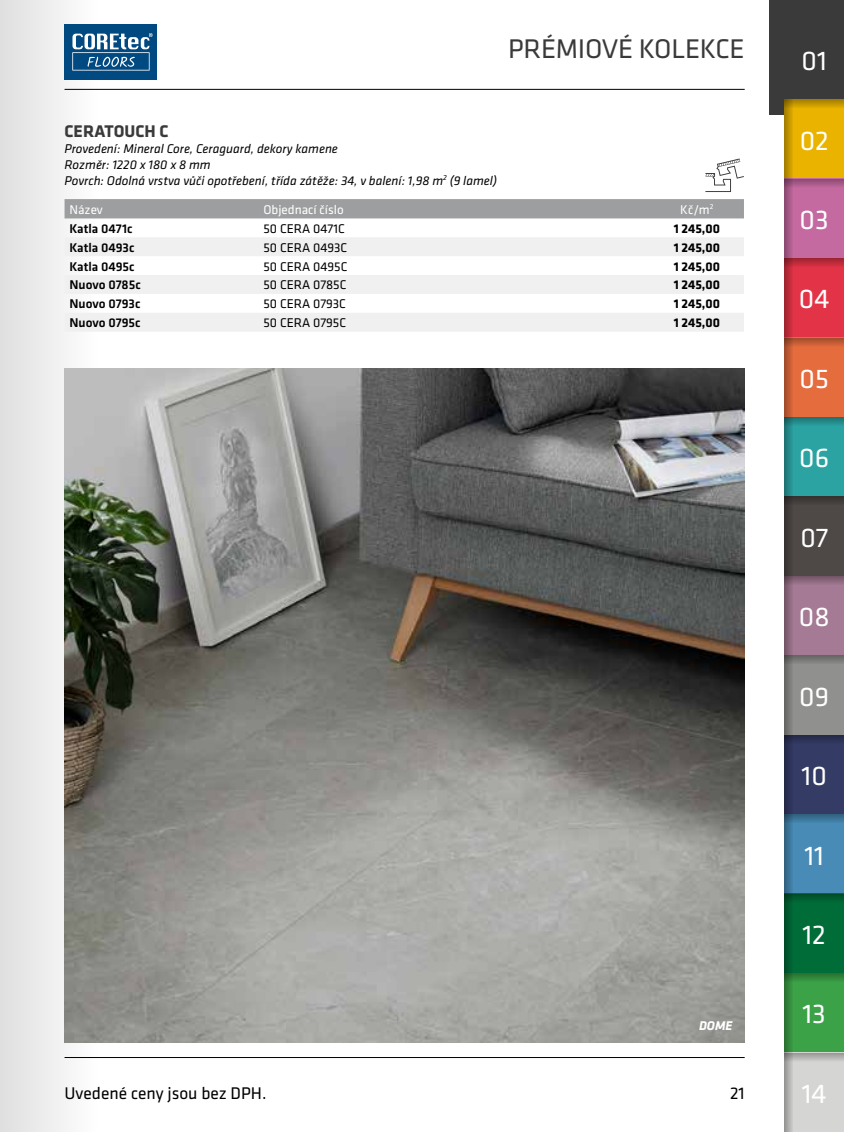
<style>
.page{position:relative;width:844px;height:1132px;background:#fff}
.page>*{position:absolute;margin:0;border:0;box-sizing:border-box;transform-origin:0 0}
.t1{font:28px "Klavika";color:#fff}
.t2{font:28px "Klavika";letter-spacing:-.01em;color:#393a39}
.t3{font:17.5px "Klavika";color:#000}
.t4{font:700 17.5px "Klavika";color:#393a39}
.t5{font:italic 13.12px/15.8px "Klavika";color:#000}
.t6{font:13.12px "Klavika";color:#000}
.t7{font:500 13.12px "Klavika";color:#000}
.t8{font:700 13.12px "Klavika";letter-spacing:-.005em;color:#000}
.t9{font:13.12px "Klavika";color:#fff}
.t10{font:italic 700 13.12px "Klavika";color:#fff}
</style>
<div class="page">
<hr style="left:64px;top:1056px;width:680px;height:1px;background:#000">
<div style="left:0;top:0;width:100px;height:1131px;background:linear-gradient(to right,#dfdfdf,#fefefd)"></div>
<div style="left:769px;top:0;width:74px;height:114px;background:#393a39"></div>
<div style="left:784px;top:99px;width:59px;height:80px;background:#e9b300"></div>
<div style="left:784px;top:179px;width:59px;height:79px;background:#c56aa1"></div>
<div style="left:784px;top:258px;width:59px;height:79px;background:#e23446"></div>
<div style="left:784px;top:337px;width:59px;height:80px;background:#e56c3d"></div>
<div style="left:784px;top:417px;width:59px;height:79px;background:#2ca3a3"></div>
<div style="left:784px;top:496px;width:59px;height:79px;background:#4e4846"></div>
<div style="left:784px;top:575px;width:59px;height:80px;background:#a57a94"></div>
<div style="left:784px;top:655px;width:59px;height:79px;background:#90918f"></div>
<div style="left:784px;top:734px;width:59px;height:80px;background:#343b65"></div>
<div style="left:784px;top:814px;width:59px;height:79px;background:#478bb6"></div>
<div style="left:784px;top:893px;width:59px;height:79px;background:#006d39"></div>
<div style="left:784px;top:972px;width:59px;height:80px;background:#3ca247"></div>
<div style="left:784px;top:1052px;width:59px;height:79px;background:#d5d5d3"></div>
<svg style="left:784px;top:108px;width:9px;height:1023px"></svg>
<svg style="left:784px;top:99px;width:59px;height:9px"></svg>
<svg style="left:784px;top:179px;width:59px;height:9px"></svg>
<svg style="left:784px;top:258px;width:59px;height:9px"></svg>
<svg style="left:784px;top:337px;width:59px;height:9px"></svg>
<svg style="left:784px;top:417px;width:59px;height:9px"></svg>
<div style="left:784px;top:496px;width:59px;height:9px;background:#3f3a38"></div>
<svg style="left:784px;top:575px;width:59px;height:9px"></svg>
<svg style="left:784px;top:655px;width:59px;height:9px"></svg>
<svg style="left:784px;top:734px;width:59px;height:9px"></svg>
<svg style="left:784px;top:814px;width:59px;height:9px"></svg>
<svg style="left:784px;top:893px;width:59px;height:9px"></svg>
<svg style="left:784px;top:972px;width:59px;height:9px"></svg>
<svg style="left:784px;top:1052px;width:59px;height:9px"></svg>
<hr style="left:64px;top:89px;width:680px;height:1px;background:#000">
<svg style="left:705px;top:158px;width:38px;height:34px"></svg>
<img style="left:64px;top:368px;width:680px;height:674px">
<div style="left:64px;top:24px;width:93px;height:55px;background:#004a81"></div>
<svg style="left:72px;top:33px;width:80px;height:38px"></svg>
<div style="left:64px;top:199px;width:679px;height:19px;background:#9c9e9f"></div>
<svg style="left:64px;top:237px;width:679px;height:94px;fill:#f0f0f1"></svg>
<h1 class="t2" style="left:508px;top:33px;width:238px">PRÉMIOVÉ KOLEKCE</h1>
<h2 class="t4" style="left:64px;top:122px;width:106px">CERATOUCH C</h2>
<p class="t5" style="left:64px;top:141px;width:434px">Provedení: Mineral Core, Ceraguard, dekory kamene<br>Rozměr: 1220 x 180 x 8 mm<br>Povrch: Odolná vrstva vůči opotřebení, třída zátěže: 34, v balení: 1,98 m<sup>2</sup> (9 lamel)</p>
<p class="t9" style="left:69px;top:202px;width:35px">Název</p>
<p class="t9" style="left:263px;top:202px;width:82px">Objednací číslo</p>
<p class="t9" style="left:680px;top:202px;width:35px">Kč/m<sup>2</sup></p>
<p class="t7" style="left:69px;top:221px;width:65px">Katla 0471c</p>
<p class="t6" style="left:263px;top:221px;width:83px">50 CERA 0471C</p>
<p class="t8" style="left:673px;top:221px;width:48px">1 245,00</p>
<p class="t7" style="left:69px;top:240px;width:66px">Katla 0493c</p>
<p class="t6" style="left:263px;top:240px;width:85px">50 CERA 0493C</p>
<p class="t8" style="left:673px;top:240px;width:48px">1 245,00</p>
<p class="t7" style="left:69px;top:259px;width:67px">Katla 0495c</p>
<p class="t6" style="left:263px;top:259px;width:85px">50 CERA 0495C</p>
<p class="t8" style="left:673px;top:259px;width:48px">1 245,00</p>
<p class="t7" style="left:69px;top:278px;width:73px">Nuovo 0785c</p>
<p class="t6" style="left:263px;top:278px;width:84px">50 CERA 0785C</p>
<p class="t8" style="left:673px;top:278px;width:48px">1 245,00</p>
<p class="t7" style="left:69px;top:297px;width:72px">Nuovo 0793c</p>
<p class="t6" style="left:263px;top:297px;width:84px">50 CERA 0793C</p>
<p class="t8" style="left:673px;top:297px;width:48px">1 245,00</p>
<p class="t7" style="left:69px;top:315px;width:73px">Nuovo 0795c</p>
<p class="t6" style="left:263px;top:315px;width:84px">50 CERA 0795C</p>
<p class="t8" style="left:673px;top:315px;width:48px">1 245,00</p>
<h2 class="t3" style="left:64px;top:1083px;width:203px">Uvedené ceny jsou bez DPH.</h2>
<p class="t10" style="left:698px;top:1018px;width:35px">DOME</p>
<h2 class="t3" style="left:729px;top:1083px;width:16px">21</h2>
<h1 class="t1" style="left:801px;top:46px;width:27px">01</h1>
<h1 class="t1" style="left:799px;top:125px;width:30px">02</h1>
<h1 class="t1" style="left:799px;top:204px;width:31px">03</h1>
<h1 class="t1" style="left:798px;top:284px;width:32px">04</h1>
<h1 class="t1" style="left:799px;top:363px;width:31px">05</h1>
<h1 class="t1" style="left:799px;top:442px;width:31px">06</h1>
<h1 class="t1" style="left:800px;top:522px;width:29px">07</h1>
<h1 class="t1" style="left:798px;top:601px;width:32px">08</h1>
<h1 class="t1" style="left:799px;top:681px;width:31px">09</h1>
<h1 class="t1" style="left:801px;top:760px;width:27px">10</h1>
<h1 class="t1" style="left:804px;top:839px;width:21px">11</h1>
<h1 class="t1" style="left:802px;top:919px;width:25px">12</h1>
<h1 class="t1" style="left:802px;top:998px;width:25px">13</h1>
<h1 class="t1" style="left:801px;top:1077px;width:26px">14</h1>
</div>
